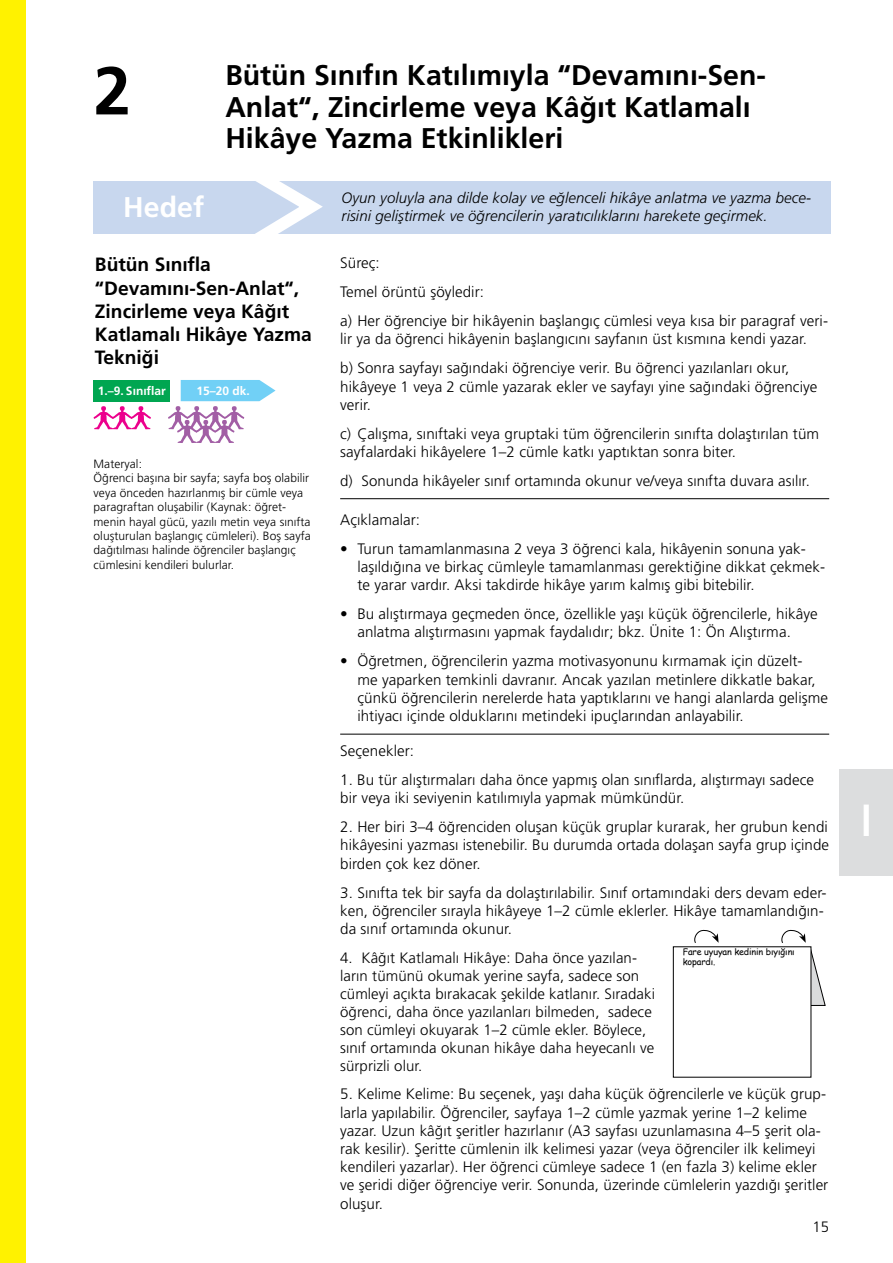
<style>
.page{position:relative;width:893px;height:1263px;background:#fff}
.page>*{position:absolute;margin:0;border:0;box-sizing:border-box;transform-origin:0 0}
.t1{font:700 67.5px "Frutiger LT Pro";color:#000}
.t2{font:700 condensed 45px "Frutiger";color:#fff;scale:.9 1}
.t3{font:700 28.5px/31.5px "Frutiger LT Pro";color:#000}
.t4{font:700 28.5px "Frutiger LT Pro";color:#fff}
.t5{font:700 19.2px/23.1px "Frutiger LT Pro";color:#000}
.t6{font:300 15.15px/18.1px "Frutiger LT Pro";letter-spacing:.005em;color:#000}
.t7{font:300 15px/18px "Frutiger LT Pro";letter-spacing:.005em;color:#000}
.t8{font:italic 300 15px/18px "Frutiger LT Pro";letter-spacing:.005em;color:#000}
.t9{font:300 12px/14.4px "Frutiger LT Pro";letter-spacing:.005em;color:#000}
.t10{font:700 12px "Frutiger LT Pro";color:#fff}
.t11{font:9px/10.5px "Comic Sans MS";letter-spacing:-.01em;color:#000}
</style>
<div class="page">
<div style="left:94px;top:181px;width:737px;height:53px;background:#c8d7ee"></div>
<hr style="left:340px;top:498px;width:489px;height:1px;background:#000">
<hr style="left:340px;top:734px;width:489px;height:1px;background:#000">
<svg style="left:780px;top:930px;width:46px;height:76px"></svg>
<svg style="left:694px;top:930px;width:25px;height:13px"></svg>
<svg style="left:255px;top:181px;width:68px;height:53px"></svg>
<svg style="left:168px;top:380px;width:108px;height:63px"></svg>
<svg style="left:93px;top:406px;width:58px;height:23px"></svg>
<div style="left:94px;top:380px;width:76px;height:21px;background:#00a651"></div>
<div style="left:840px;top:770px;width:53px;height:106px;background:#dcddde"></div>
<div style="left:0;top:0;width:26px;height:1263px;background:#fff200"></div>
<h1 class="t1" style="left:94px;top:51px;width:39px">2</h1>
<h3 class="t3" style="left:225px;top:60px;width:542px">Bütün Sınıfın Katılımıyla “Devamını-Sen-<br>Anlat“, Zincirleme veya Kâğıt Katlamalı<br>Hikâye Yazma Etkinlikleri</h3>
<h3 class="t4" style="left:123px;top:190px;width:82px">Hedef</h3>
<p class="t5" style="left:95px;top:253px;width:219px">Bütün Sınıfla “Devamını-Sen-Anlat“,<br>Zincirleme veya Kâğıt<br>Katlamalı Hikâye Yazma<br>Tekniği</p>
<p class="t10" style="left:98px;top:384px;width:69px">1.–9. Sınıflar</p>
<p class="t10" style="left:196px;top:384px;width:55px">15–20 dk.</p>
<p class="t9" style="left:94px;top:457px;width:219px">Materyal:<br>Öğrenci başına bir sayfa; sayfa boş olabilir veya önceden hazırlanmış bir cümle veya paragraftan oluşabilir (Kaynak: öğret&shy;menin hayal gücü, yazılı metin veya sınıfta oluşturulan başlangıç cümleleri). Boş sayfa dağıtılması halinde öğrenciler başlangıç cümlesini kendileri bulurlar.</p>
<p class="t8" style="left:342px;top:188px;width:471px">Oyun yoluyla ana dilde kolay ve eğlenceli hikâye anlatma ve yazma bece&shy;risini geliştirmek ve öğrencilerin yaratıcılıklarını harekete geçirmek.</p>
<p class="t6" style="left:340px;top:249px;width:489px;line-height:29px">Süreç:<br>Temel örüntü şöyledir:<br>a) Her öğrenciye bir hikâyenin başlangıç cümlesi veya kısa bir paragraf veri-</p>
<p class="t6" style="left:340px;top:325px;width:468px;line-height:29px">lir ya da öğrenci hikâyenin başlangıcını sayfanın üst kısmına kendi yazar. b) Sonra sayfayı sağındaki öğrenciye verir. Bu öğrenci yazılanları okur,</p>
<p class="t6" style="left:340px;top:377px;width:479px">hikâyeye 1 veya 2 cümle yazarak ekler ve sayfayı yine sağındaki öğrenciye verir.</p>
<p class="t6" style="left:340px;top:424px;width:480px">c) Çalışma, sınıftaki veya gruptaki tüm öğrencilerin sınıfta dolaştırılan tüm sayfalardaki hikâyelere 1–2 cümle katkı yaptıktan sonra biter.</p>
<p class="t7" style="left:340px;top:471px;width:471px">d) Sonunda hikâyeler sınıf ortamında okunur ve/veya sınıfta duvara asılır.</p>
<p class="t6" style="left:340px;top:511px;width:81px">Açıklamalar:</p>
<p class="t6" style="left:357px;top:540px;width:469px;text-indent:-17px">• Turun tamamlanmasına 2 veya 3 öğrenci kala, hikâyenin sonuna yak&shy;laşıldığına ve birkaç cümleyle tamamlanması gerektiğine dikkat çekmek&shy;te yarar vardır. Aksi takdirde hikâye yarım kalmış gibi bitebilir.</p>
<p class="t6" style="left:357px;top:605px;width:462px;text-indent:-17px">• Bu alıştırmaya geçmeden önce, özellikle yaşı küçük öğrencilerle, hikâye anlatma alıştırmasını yapmak faydalıdır; bkz. Ünite 1: Ön Alıştırma.</p>
<p class="t6" style="left:357px;top:652px;width:472px;text-indent:-17px">• Öğretmen, öğrencilerin yazma motivasyonunu kırmamak için düzelt-<br>me yaparken temkinli davranır. Ancak yazılan metinlere dikkatle bakar, çünkü öğrencilerin nerelerde hata yaptıklarını ve hangi alanlarda gelişme ihtiyacı içinde olduklarını metindeki ipuçlarından anlayabilir.</p>
<p class="t6" style="left:340px;top:742px;width:75px">Seçenekler:</p>
<p class="t6" style="left:340px;top:771px;width:475px">1. Bu tür alıştırmaları daha önce yapmış olan sınıflarda, alıştırmayı sadece bir veya iki seviyenin katılımıyla yapmak mümkündür.</p>
<p class="t6" style="left:340px;top:818px;width:490px;text-align:justify">2. Her biri 3–4 öğrenciden oluşan küçük gruplar kurarak, her grubun kendi hikâyesini yazması istenebilir. Bu durumda ortada dolaşan sayfa grup içinde birden çok kez döner.</p>
<p class="t6" style="left:340px;top:883px;width:488px">3. Sınıfta tek bir sayfa da dolaştırılabilir. Sınıf ortamındaki ders devam eder&shy;ken, öğrenciler sırayla hikâyeye 1–2 cümle eklerler. Hikâye tamamlandığın&shy;da sınıf ortamında okunur.</p>
<p class="t7" style="left:340px;top:948px;width:316px">4. Kâğıt Katlamalı Hikâye: Daha önce yazılan&shy;ların tümünü okumak yerine sayfa, sadece son cümleyi açıkta bırakacak şekilde katlanır. Sıradaki öğrenci, daha önce yazılanları bilmeden, sadece son cümleyi okuyarak 1–2 cümle ekler. Böylece, sınıf ortamında okunan hikâye daha heyecanlı ve sürprizli olur.</p>
<p class="t6" style="left:340px;top:1085px;width:490px">5. Kelime Kelime: Bu seçenek, yaşı daha küçük öğrencilerle ve küçük grup&shy;larla yapılabilir. Öğrenciler, sayfaya 1–2 cümle yazmak yerine 1–2 kelime yazar. Uzun kâğıt şeritler hazırlanır (A3 sayfası uzunlamasına 4–5 şerit ola&shy;rak kesilir). Şeritte cümlenin ilk kelimesi yazar (veya öğrenciler ilk kelimeyi kendileri yazarlar). Her öğrenci cümleye sadece 1 (en fazla 3) kelime ekler ve şeridi diğer öğrenciye verir. Sonunda, üzerinde cümlelerin yazdığı şeritler oluşur.</p>
<p class="t11" style="left:683px;top:946px;width:114px">Fare uyuyan kedinin bıyığını kopardı.</p>
<p class="t7" style="left:812px;top:1217px;width:18px">15</p>
<h2 class="t2" style="left:861px;top:794px;width:14px">I</h2>
</div>
